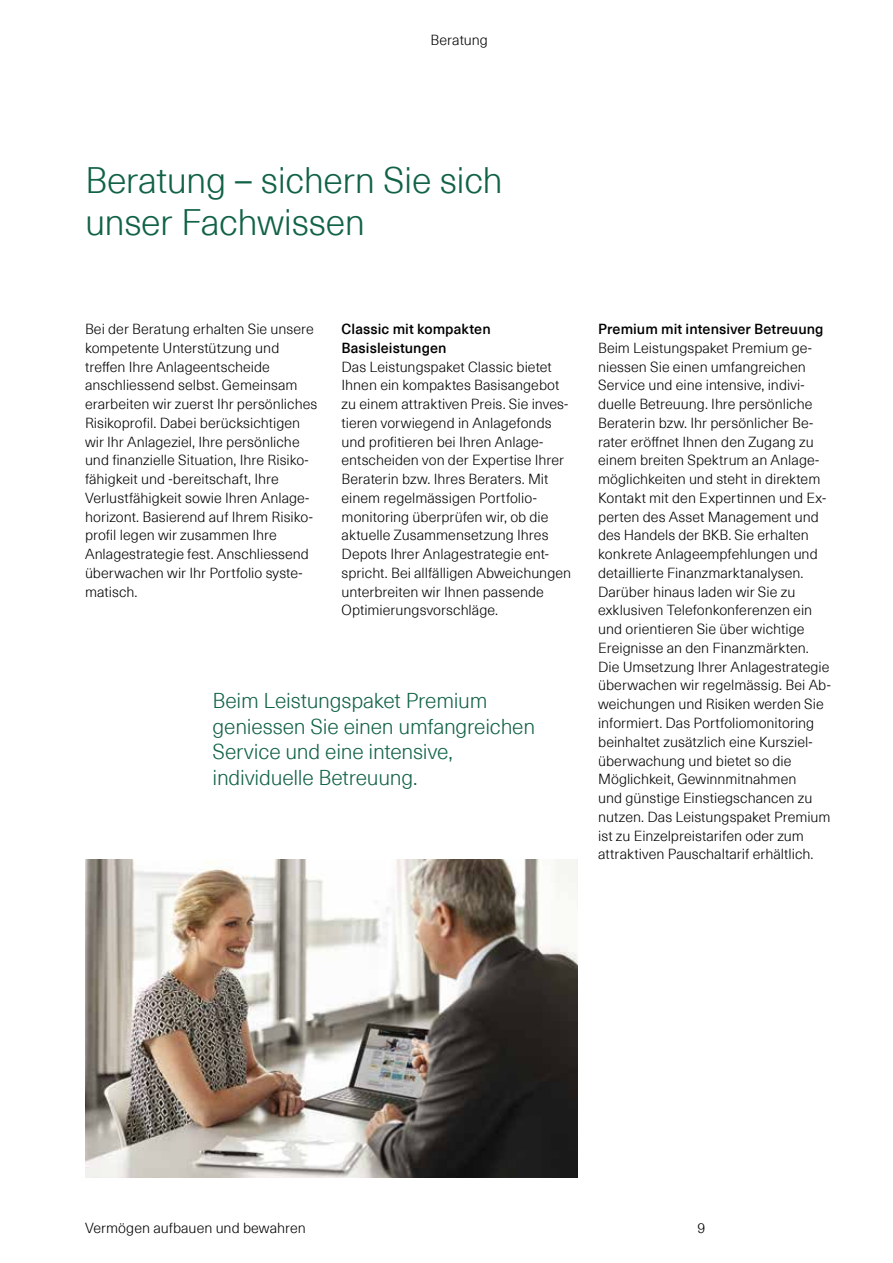
<style>
.page{position:relative;width:893px;height:1263px;background:#fff}
.page>*{position:absolute;margin:0;border:0;box-sizing:border-box;transform-origin:0 0}
.t1{font:300 36px/42px "Neue Haas Unica Pro";letter-spacing:-.015em;color:#116247}
.t2{font:300 21px/25.5px "Neue Haas Unica Pro";letter-spacing:-.01em;color:#116247}
.t3{font:300 14.25px/18.8px "Neue Haas Unica Pro";letter-spacing:.005em;color:#000}
.t4{font:500 14.25px/18.8px "Neue Haas Unica Pro";letter-spacing:.005em;color:#000}
</style>
<div class="page">
<img style="left:85px;top:859px;width:492px;height:319px">
<p class="t3" style="left:430px;top:31px;width:59px">Beratung</p>
<h1 class="t1" style="left:85px;top:160px;width:419px">Beratung – sichern Sie sich unser Fachwissen</h1>
<p class="t3" style="left:85px;top:320px;width:234px">Bei der Beratung erhalten Sie unsere kompetente Unterstützung und treffen Ihre Anlageentscheide anschliessend selbst. Gemeinsam erarbeiten wir zuerst Ihr persönliches Risikoprofil. Dabei berücksichtigen wir Ihr Anlageziel, Ihre persönliche und finanzielle Situation, Ihre Risiko&shy;fähigkeit und -bereitschaft, Ihre Verlustfähigkeit sowie Ihren Anlage&shy;horizont. Basierend auf Ihrem Risiko&shy;profil legen wir zusammen Ihre Anlagestrategie fest. Anschliessend überwachen wir Ihr Portfolio syste&shy;matisch.</p>
<p class="t4" style="left:342px;top:320px;width:151px">Classic mit kompakten<br>Basisleistungen</p>
<p class="t3" style="left:342px;top:357px;width:231px">Das Leistungspaket Classic bietet Ihnen ein kompaktes Basisangebot zu einem attraktiven Preis. Sie inves&shy;tieren vorwiegend in Anlagefonds und profitieren bei Ihren Anlage&shy;entscheiden von der Expertise Ihrer Beraterin bzw. Ihres Beraters. Mit einem regelmässigen Portfolio&shy;monitoring überprüfen wir, ob die aktuelle Zusammensetzung Ihres Depots Ihrer Anlagestrategie ent&shy;spricht. Bei allfälligen Abweichungen unterbreiten wir Ihnen passende Optimierungsvorschläge.</p>
<h2 class="t2" style="left:213px;top:688px;width:324px">Beim Leistungspaket Premium geniessen Sie einen umfangreichen<br>Service und eine intensive, individuelle Betreuung.</h2>
<p class="t4" style="left:598px;top:320px;width:227px">Premium mit intensiver Betreuung</p>
<p class="t3" style="left:598px;top:339px;width:234px">Beim Leistungspaket Premium ge&shy;niessen Sie einen umfangreichen Service und eine intensive, indivi&shy;duelle Betreuung. Ihre persönliche Beraterin bzw. Ihr persönlicher Be&shy;rater eröffnet Ihnen den Zugang zu einem breiten Spektrum an Anlage&shy;möglichkeiten und steht in direktem Kontakt mit den Expertinnen und Ex&shy;perten des Asset Management und des Handels der BKB. Sie erhalten konkrete Anlageempfehlungen und detaillierte Finanzmarktanalysen.<br>Darüber hinaus laden wir Sie zu exklusiven Telefonkonferenzen ein und orientieren Sie über wichtige Ereignisse an den Finanzmärkten.<br>Die Umsetzung Ihrer Anlagestrategie überwachen wir regelmässig. Bei Ab&shy;weichungen und Risiken werden Sie informiert. Das Portfoliomonitoring beinhaltet zusätzlich eine Kursziel&shy;überwachung und bietet so die Möglichkeit, Gewinnmitnahmen<br>und günstige Einstiegschancen zu nutzen. Das Leistungspaket Premium ist zu Einzelpreistarifen oder zum attraktiven Pauschaltarif erhältlich.</p>
<p class="t3" style="left:85px;top:1219px;width:222px">Vermögen aufbauen und bewahren</p>
<p class="t3" style="left:697px;top:1219px;width:9px">9</p>
</div>
